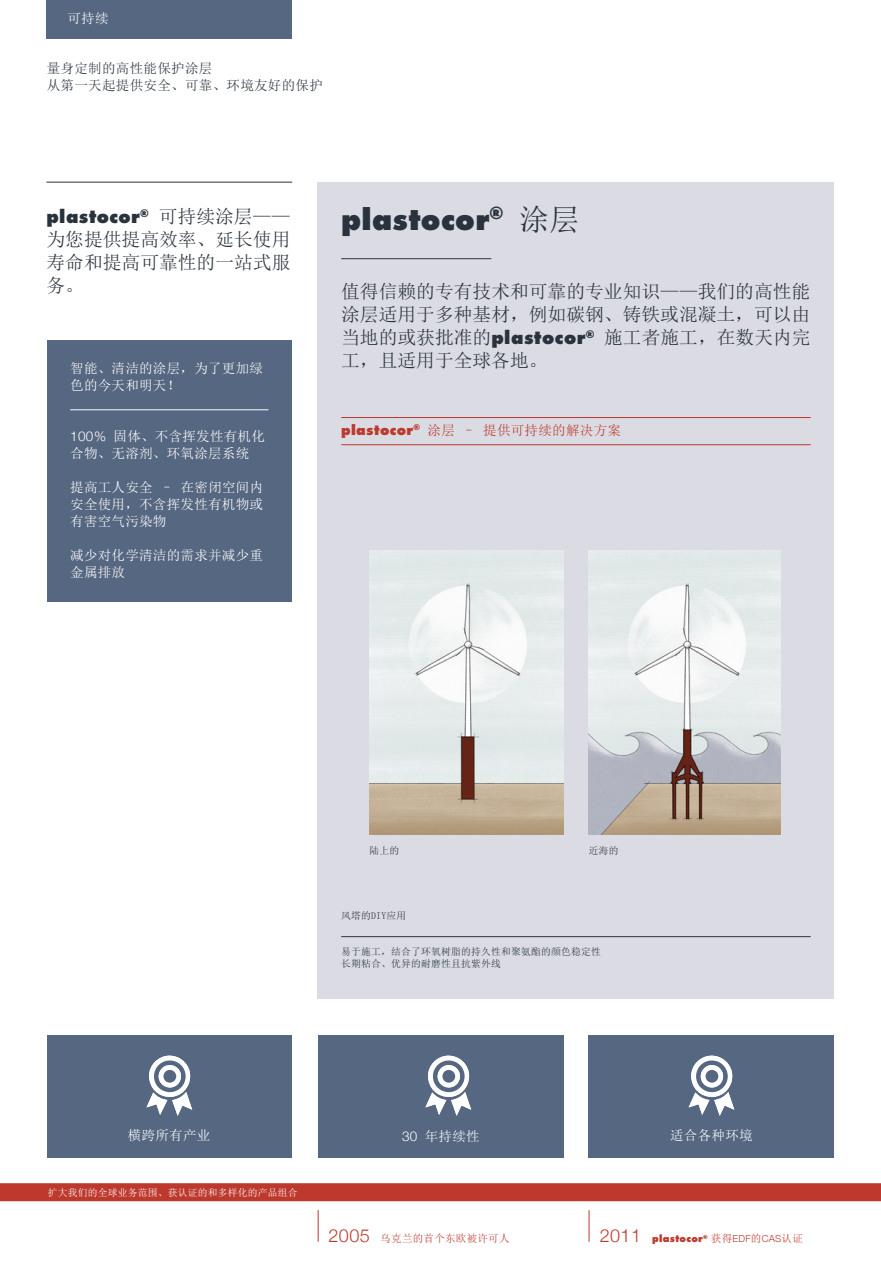
<style>
.page{position:relative;width:881px;height:1263px;background:#fff}
.page>*{position:absolute;margin:0;border:0;box-sizing:border-box;transform-origin:0 0}
.t1{font:700 expanded 31.5px "Futura";letter-spacing:.01em;color:#2a333d}
.t2{font:700 expanded 19.5px "Futura";letter-spacing:.02em;color:#2a333d}
.t3{font:18.75px/23px "Sim Sun";color:#2a333d;text-align:justify}
.t4{font:13.5px/17px "Sim Sun";letter-spacing:.02em;color:#fff}
.t5{font:13.5px/17px "Sim Sun";letter-spacing:.025em;color:#2a333d}
.t6{font:13.5px "Sim Sun";letter-spacing:.025em;color:#bd392e}
.t7{font:700 expanded 10.5px "Futura";letter-spacing:.025em;color:#bd392e}
.t8{font:10.5px "Sim Sun";letter-spacing:.025em;color:#bd392e}
.t9{font:9.75px/12px "Sim Sun";letter-spacing:.025em;color:#2a333d}
.t10{font:9.75px "Sim Sun";letter-spacing:.025em;color:#fff}
.s1{font-family:"Sim Sun";font-weight:400;font-stretch:normal;font-size:18.75px}
.s2{font-family:"Helvetica Neue";font-weight:300}
.s3{font-family:"Sim Sun";font-weight:400;font-stretch:normal;font-size:30px}
.s4{font-family:"Futura";font-weight:700;font-stretch:expanded;font-size:19.5px}
.s5{font-family:"Futura";font-weight:700;font-stretch:expanded;font-size:15px}
.s6{font-family:"Helvetica Neue";font-weight:300;font-size:18px}
.s7{font-family:"Helvetica Neue";font-weight:300;font-stretch:normal;font-size:18px}
.s8{font-family:"Sim Sun";font-weight:400;font-stretch:normal}
.s9{font-family:"Helvetica Neue";font-weight:300;font-stretch:normal;font-size:9.75px}
</style>
<div class="page">
<div style="left:317px;top:182px;width:516px;height:817px;background:#dbdce3"></div>
<div style="left:47px;top:0;width:245px;height:38px;background:#566781"></div>
<img style="left:369px;top:551px;width:194px;height:284px">
<img style="left:588px;top:551px;width:192px;height:284px">
<div style="left:47px;top:340px;width:245px;height:261px;background:#566781"></div>
<hr style="left:341px;top:258px;width:150px;height:1px;background:#2a333d">
<hr style="left:46px;top:182px;width:246px;height:1px;background:#2a333d">
<hr style="left:341px;top:417px;width:469px;height:1px;background:#bd392e">
<hr style="left:341px;top:444px;width:469px;height:1px;background:#bd392e">
<hr style="left:341px;top:936px;width:469px;height:1px;background:#2a333d">
<div style="left:0;top:1183px;width:880px;height:18px;background:#bd392e"></div>
<hr style="left:588px;top:1210px;width:1px;height:32px;background:#bd392e">
<hr style="left:317px;top:1210px;width:1px;height:32px;background:#bd392e">
<hr style="left:70px;top:409px;width:198px;height:1px;background:#fff">
<div style="left:47px;top:1035px;width:245px;height:123px;background:#566781"></div>
<div style="left:317px;top:1035px;width:246px;height:123px;background:#566781"></div>
<div style="left:588px;top:1035px;width:245px;height:123px;background:#566781"></div>
<svg style="left:146px;top:1055px;width:46px;height:61px"></svg>
<div style="left:163px;top:1070px;width:13px;height:13px;background:#566781;border-radius:50%"></div>
<svg style="left:425px;top:1055px;width:46px;height:61px"></svg>
<div style="left:442px;top:1070px;width:13px;height:13px;background:#566781;border-radius:50%"></div>
<svg style="left:688px;top:1055px;width:46px;height:61px"></svg>
<div style="left:705px;top:1070px;width:13px;height:13px;background:#566781;border-radius:50%"></div>
<p class="t4" style="left:67px;top:9px;width:43px">可持续</p>
<p class="t5" style="left:47px;top:60px;width:277px">量身定制的高性能保护涂层<br>从第一天起提供安全、可靠、环境友好的保护</p>
<h2 class="t2" style="left:46px;top:205px;width:245px">plastocor<sup>®</sup> <span class="s1">可持续涂层——</span></h2>
<h3 class="t3" style="left:46px;top:228px;width:245px">为您提供提高效率、延长使用寿命和提高可靠性的一站式服务。</h3>
<p class="t4" style="left:70px;top:360px;width:194px">智能、清洁的涂层，为了更加绿色的今天和明天！</p>
<p class="t4" style="left:70px;top:428px;width:196px"><span class="s2">100%</span> 固体、不含挥发性有机化合物、无溶剂、环氧涂层系统</p>
<p class="t4" style="left:70px;top:479px;width:194px;text-align:justify">提高工人安全 – 在密闭空间内安全使用，不含挥发性有机物或有害空气污染物</p>
<p class="t4" style="left:70px;top:546px;width:194px">减少对化学清洁的需求并减少重金属排放</p>
<h1 class="t1" style="left:341px;top:200px;width:240px">plastocor<sup>®</sup> <span class="s3">涂层</span></h1>
<h3 class="t3" style="left:341px;top:280px;width:471px">值得信赖的专有技术和可靠的专业知识——我们的高性能涂层适用于多种基材，例如碳钢、铸铁或混凝土，可以由当地的或获批准的<span class="s4">plastocor</span><sup>®</sup> 施工者施工，在数天内完工，且适用于全球各地。</h3>
<p class="t6" style="left:341px;top:423px;width:281px"><span class="s5">plastocor</span><sup>®</sup> 涂层 – 提供可持续的解决方案</p>
<p class="t9" style="left:369px;top:845px;width:31px">陆上的</p>
<p class="t9" style="left:588px;top:845px;width:31px">近海的</p>
<p class="t9" style="left:341px;top:909px;width:67px">风塔的DIY应用</p>
<p class="t9" style="left:341px;top:945px;width:261px">易于施工，结合了环氧树脂的持久性和聚氨酯的颜色稳定性长期粘合、优异的耐磨性且抗紫外线</p>
<p class="t4" style="left:128px;top:1126px;width:84px">横跨所有产业</p>
<p class="t4" style="left:402px;top:1128px;width:79px"><span class="s2">30</span> 年持续性</p>
<p class="t4" style="left:670px;top:1126px;width:84px">适合各种环境</p>
<p class="t10" style="left:48px;top:1187px;width:251px">扩大我们的全球业务范围、获认证的和多样化的产品组合</p>
<p class="t8" style="left:328px;top:1233px;width:182px"><span class="s6">2005</span> 乌克兰的首个东欧被许可人</p>
<p class="t7" style="left:599px;top:1232px;width:204px"><span class="s7">2011</span> plastocor<sup>®</sup> <span class="s8">获得</span><span class="s9">EDF</span><span class="s8">的</span><span class="s9">CAS</span><span class="s8">认证</span></p>
</div>
